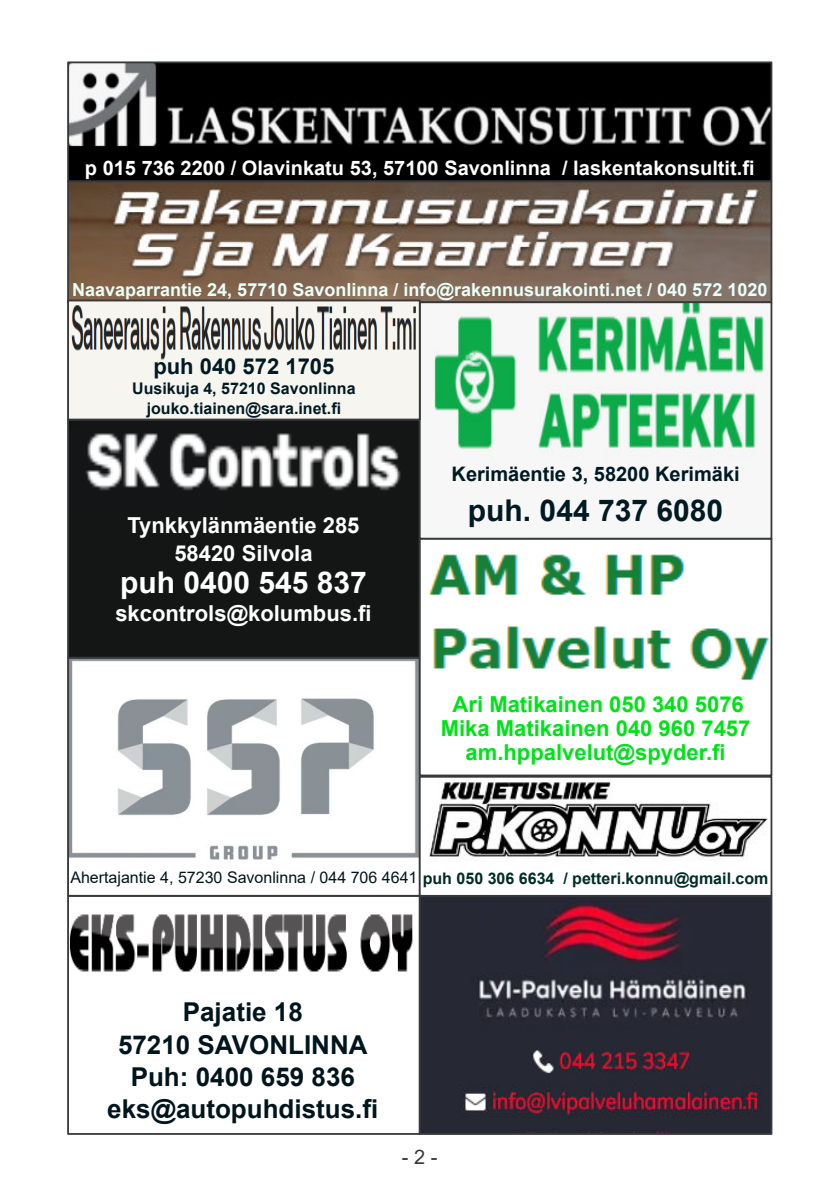
<style>
.page{position:relative;width:840px;height:1191px;background:#fff}
.page>*{position:absolute;margin:0;border:0;box-sizing:border-box;transform-origin:0 0}
.t1{font:700 30px "Arial";color:#001a24}
.t2{font:700 30px "Arial";color:#fff}
.t3{font:700 26px/32px "Arial";color:#00151d;text-align:center}
.t4{font:700 22px/24px "Arial";color:#00e218;text-align:center}
.t5{font:700 22px/28px "Arial";color:#fff;text-align:center}
.t6{font:700 22px "Arial";color:#001a24}
.t7{font:700 20px "Arial";color:#fff}
.t8{font:700 20px "Arial";color:#001a24}
.t9{font:20px "Arial";color:#37393b}
.t10{font:700 18px "Arial";color:#e9fffa}
.t11{font:16px "Arial";color:#00151d}
.t12{font:700 16px/20px "Arial";color:#001a24;text-align:center}
.s1{font-weight:700;color:#002c26}
</style>
<div class="page">
<img style="left:70px;top:898px;width:699px;height:234px">
<div style="left:67px;top:895px;width:353px;height:240px;border:2px solid #37393b"></div>
<div style="left:419px;top:895px;width:353px;height:240px;border:2px solid #37393b"></div>
<img style="left:70px;top:303px;width:347px;height:557px">
<div style="left:67px;top:657px;width:353px;height:240px;border:2px solid #37393b"></div>
<div style="left:67px;top:419px;width:353px;height:240px;border:2px solid #37393b"></div>
<img style="left:70px;top:64px;width:699px;height:236px">
<div style="left:67px;top:61px;width:705px;height:121px;border:2px solid #37393b"></div>
<img style="left:429px;top:779px;width:339px;height:78px">
<div style="left:419px;top:776px;width:353px;height:121px;border:2px solid #37393b"></div>
<div style="left:67px;top:181px;width:705px;height:122px;border:2px solid #37393b"></div>
<img style="left:428px;top:304px;width:341px;height:377px">
<div style="left:419px;top:538px;width:353px;height:238px;border:2px solid #37393b"></div>
<div style="left:419px;top:301px;width:353px;height:238px;border:2px solid #37393b"></div>
<div style="left:67px;top:300px;width:353px;height:120px;border:2px solid #37393b"></div>
<p class="t7" style="left:85px;top:160px;width:671px">p 015 736 2200 / Olavinkatu 53, 57100 Savonlinna / laskentakonsultit.fi</p>
<p class="t10" style="left:72px;top:283px;width:696px">Naavaparrantie 24, 57710 Savonlinna / info@rakennusurakointi.net / 040 572 1020</p>
<h3 class="t6" style="left:153px;top:358px;width:183px">puh 040 572 1705</h3>
<p class="t12" style="left:132px;top:380px;width:225px">Uusikuja 4, 57210 Savonlinna jouko.tiainen@sara.inet.fi</p>
<h3 class="t5" style="left:127px;top:513px;width:233px">Tynkkylänmäentie 285<br>58420 Silvola</h3>
<h1 class="t2" style="left:120px;top:571px;width:248px">puh 0400 545 837</h1>
<h3 class="t5" style="left:115px;top:601px;width:258px">skcontrols@kolumbus.fi</h3>
<p class="t8" style="left:451px;top:466px;width:289px">Kerimäentie 3, 58200 Kerimäki</p>
<h1 class="t1" style="left:468px;top:499px;width:257px">puh. 044 737 6080</h1>
<h3 class="t4" style="left:441px;top:694px;width:311px">Ari Matikainen 050 340 5076<br>Mika Matikainen 040 960 7457 am.hppalvelut@spyder.fi</h3>
<p class="t11" style="left:70px;top:871px;width:699px">Ahertajantie 4, 57230 Savonlinna / 044 706 4641 <span class="s1">puh 050 306 6634 / petteri.konnu@gmail.com</span></p>
<h2 class="t3" style="left:107px;top:999px;width:272px">Pajatie 18<br>57210 SAVONLINNA<br>Puh: 0400 659 836 eks@autopuhdistus.fi</h2>
<p class="t9" style="left:402px;top:1149px;width:37px">-2-</p>
</div>
